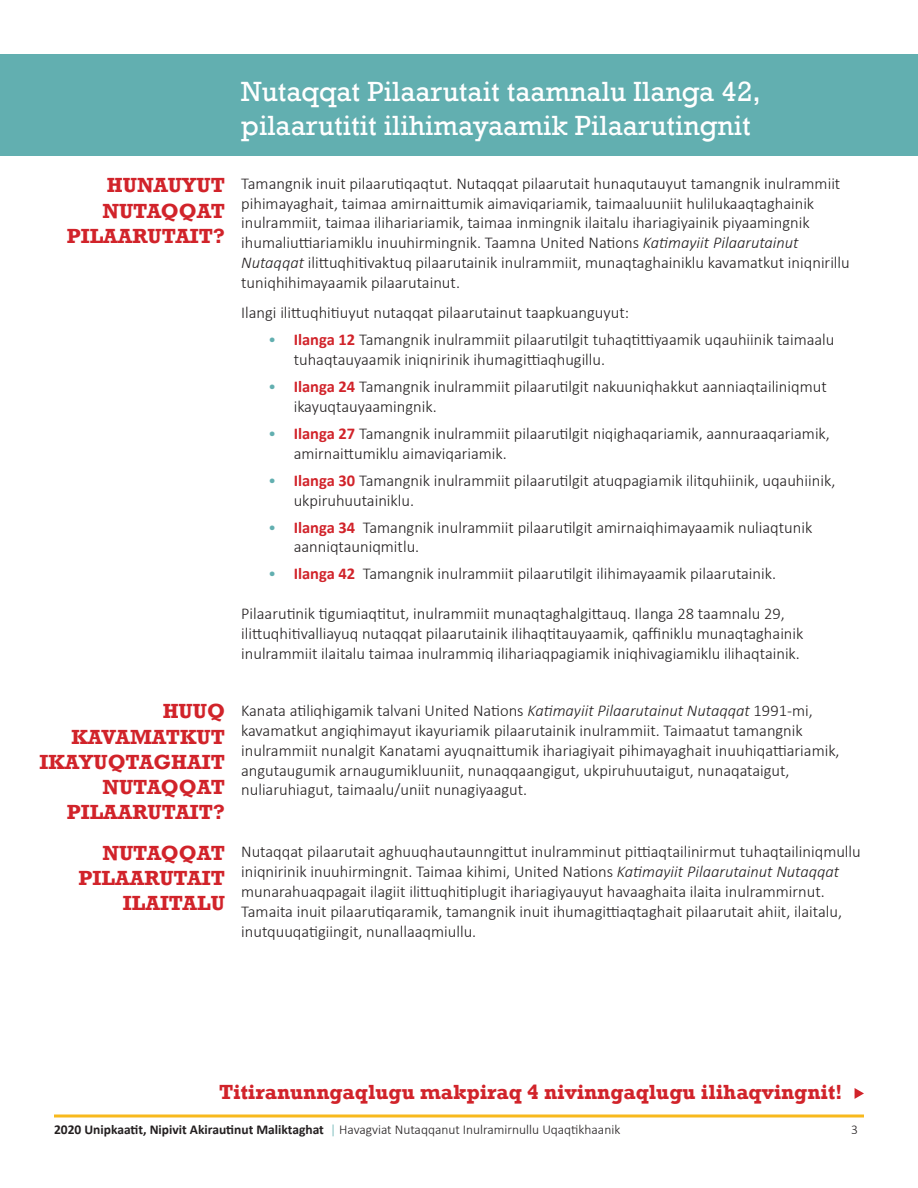
<style>
.page{position:relative;width:918px;height:1188px;background:#fff}
.page>*{position:absolute;margin:0;border:0;box-sizing:border-box;transform-origin:0 0}
.t1{font:28.5px/34.2px "Rockwell";color:#fff}
.t2{font:700 21px/25.2px "Rockwell";color:#d1232a;text-align:right}
._2_0_text{font:300 16.5px/19.8px "Calibri";color:#231f20}
.t3{font:300 13.5px "Calibri";color:#231f20}
.s1{font-style:italic}
.s2{color:#62afb0}
.s3{font-weight:700;color:#d1232a}
.s4{font-weight:700}
</style>
<div class="page">
<div style="left:0;top:54px;width:918px;height:101px;background:#62afb0"></div>
<svg style="left:54px;top:1114px;width:810px;height:4px;background:#f9ca54"></svg>
<svg style="left:855px;top:1088px;width:9px;height:11px"></svg>
<p class="t2" style="left:67px;top:173px;width:160px">HUNAUYUT<br>NUTAQQAT<br>PILAARUTAIT?</p>
<p class="t1" style="left:241px;top:75px;width:521px">Nutaqqat Pilaarutait taamnalu Ilanga 42, pilaarutitit ilihimayaamik Pilaarutingnit</p>
<p class="_2_0_text" style="left:241px;top:173px;width:610px">Tamangnik inuit pilaarutiqaqtut. Nutaqqat pilaarutait hunaqutauyut tamangnik inulrammiit pihimayaghait, taimaa amirnaittumik aimaviqariamik, taimaaluuniit hulilukaaqtaghainik inulrammiit, taimaa ilihariariamik, taimaa inmingnik ilaitalu ihariagiyainik piyaamingnik ihumaliuttiariamiklu inuuhirmingnik. Taamna United Nations <span class="s1">Katimayiit Pilaarutainut Nutaqqat</span> ilittuqhitivaktuq pilaarutainik inulrammiit, munaqtaghainiklu kavamatkut iniqnirillu tuniqhihimayaamik pilaarutainut.</p>
<p class="_2_0_text" style="left:241px;top:303px;width:389px">Ilangi ilittuqhitiuyut nutaqqat pilaarutainut taapkuanguyut:</p>
<p class="_2_0_text" style="left:294px;top:330px;width:542px;text-indent:-26px"><span class="s2">•</span> <span class="s3">Ilanga 12</span> Tamangnik inulrammiit pilaarutilgit tuhaqtittiyaamik uqauhiinik taimaalu tuhaqtauyaamik iniqnirinik ihumagittiaqhugillu.</p>
<p class="_2_0_text" style="left:294px;top:377px;width:535px;text-indent:-26px"><span class="s2">•</span> <span class="s3">Ilanga 24</span> Tamangnik inulrammiit pilaarutilgit nakuuniqhakkut aanniaqtailiniqmut ikayuqtauyaamingnik.</p>
<p class="_2_0_text" style="left:294px;top:423px;width:538px;text-indent:-26px"><span class="s2">•</span> <span class="s3">Ilanga 27</span> Tamangnik inulrammiit pilaarutilgit niqighaqariamik, aannuraaqariamik, amirnaittumiklu aimaviqariamik.</p>
<p class="_2_0_text" style="left:294px;top:470px;width:543px;text-indent:-26px"><span class="s2">•</span> <span class="s3">Ilanga 30</span> Tamangnik inulrammiit pilaarutilgit atuqpagiamik ilitquhiinik, uqauhiinik, ukpiruhuutainiklu.</p>
<p class="_2_0_text" style="left:294px;top:517px;width:520px;text-indent:-26px"><span class="s2">•</span> <span class="s3">Ilanga 34</span> Tamangnik inulrammiit pilaarutilgit amirnaiqhimayaamik nuliaqtunik aanniqtauniqmitlu.</p>
<p class="_2_0_text" style="left:268px;top:564px;width:509px"><span class="s2">•</span> <span class="s3">Ilanga 42</span> Tamangnik inulrammiit pilaarutilgit ilihimayaamik pilaarutainik.</p>
<p class="_2_0_text" style="left:241px;top:603px;width:564px">Pilaarutinik tigumiaqtitut, inulrammiit munaqtaghalgittauq. Ilanga 28 taamnalu 29, ilittuqhitivalliayuq nutaqqat pilaarutainik ilihaqtitauyaamik, qaffiniklu munaqtaghainik inulrammiit ilaitalu taimaa inulrammiq ilihariaqpagiamik iniqhivagiamiklu ilihaqtainik.</p>
<p class="t2" style="left:39px;top:699px;width:187px">HUUQ<br>KAVAMATKUT<br>IKAYUQTAGHAIT<br>NUTAQQAT<br>PILAARUTAIT?</p>
<p class="t2" style="left:79px;top:840px;width:148px">NUTAQQAT<br>PILAARUTAIT<br>ILAITALU</p>
<p class="_2_0_text" style="left:241px;top:701px;width:600px">Kanata atiliqhigamik talvani United Nations <span class="s1">Katimayiit Pilaarutainut Nutaqqat</span> 1991-mi, kavamatkut angiqhimayut ikayuriamik pilaarutainik inulrammiit. Taimaatut tamangnik inulrammiit nunalgit Kanatami ayuqnaittumik ihariagiyait pihimayaghait inuuhiqattiariamik, angutaugumik arnaugumikluuniit, nunaqqaangigut, ukpiruhuutaigut, nunaqataigut, nuliaruhiagut, taimaalu/uniit nunagiyaagut.</p>
<p class="_2_0_text" style="left:241px;top:842px;width:621px">Nutaqqat pilaarutait aghuuqhautaunngittut inulramminut pittiaqtailinirmut tuhaqtailiniqmullu iniqnirinik inuuhirmingnit. Taimaa kihimi, United Nations <span class="s1">Katimayiit Pilaarutainut Nutaqqat </span>munarahuaqpagait ilagiit ilittuqhitiplugit ihariagiyauyut havaaghaita ilaita inulrammirnut.<br>Tamaita inuit pilaarutiqaramik, tamangnik inuit ihumagittiaqtaghait pilaarutait ahiit, ilaitalu, inutquuqatigiingit, nunallaaqmiullu.</p>
<p class="t2" style="left:219px;top:1079px;width:625px">Titiranunngaqlugu makpiraq 4 nivinngaqlugu ilihaqvingnit!</p>
<p class="t3" style="left:54px;top:1121px;width:568px"><span class="s4">2020 Unipkaatit, Nipivit Akirautinut Maliktaghat</span> <span class="s2">|</span> Havagviat Nutaqqanut Inulramirnullu Uqaqtikhaanik</p>
<p class="t3" style="left:851px;top:1121px;width:8px">3</p>
</div>
